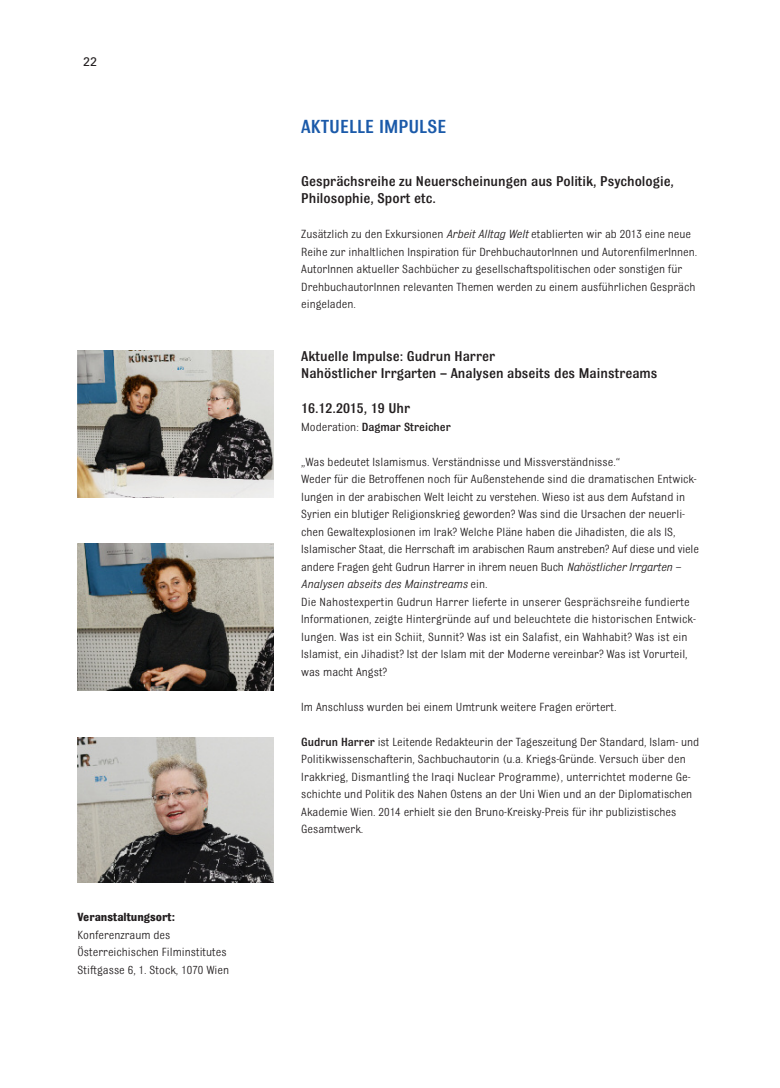
<style>
.page{position:relative;width:780px;height:1088px;background:#fff}
.page>*{position:absolute;margin:0;border:0;box-sizing:border-box;transform-origin:0 0}
.t1{font:500 20px "Bulldog";color:#1b5aa9}
.t2{font:500 15px/17.5px "Bulldog";color:#231f20}
.t3{font:12.5px/17.5px "Bulldog";color:#231f20}
.t4{font:500 12.5px "Bulldog";color:#231f20}
.t5{font:700 12.5px "Bulldog";color:#231f20}
.t6{font:500 12.5px "Univers CE";color:#231f20}
.s1{font-style:italic}
.s2{font-weight:400}
.s3{font-weight:500}
</style>
<div class="page">
<img style="left:78px;top:737px;width:195px;height:146px">
<img style="left:78px;top:544px;width:195px;height:146px">
<img style="left:78px;top:351px;width:195px;height:146px">
<p class="t6" style="left:83px;top:57px;width:15px">22</p>
<p class="t5" style="left:78px;top:909px;width:99px">Veranstaltungsort:</p>
<p class="t3" style="left:78px;top:925px;width:153px">Konferenzraum des<br>Österreichischen Filminstitutes<br>Stiftgasse 6, 1. Stock, 1070 Wien</p>
<h1 class="t1" style="left:301px;top:115px;width:146px">AKTUELLE IMPULSE</h1>
<p class="t2" style="left:301px;top:172px;width:374px">Gesprächsreihe zu Neuerscheinungen aus Politik, Psychologie,<br>Philosophie, Sport etc.</p>
<p class="t3" style="left:301px;top:225px;width:397px">Zusätzlich zu den Exkursionen <span class="s1">Arbeit Alltag Welt</span> etablierten wir ab 2013 eine neue Reihe zur inhaltlichen Inspiration für DrehbuchautorInnen und AutorenfilmerInnen.<br>AutorInnen aktueller Sachbücher zu gesellschaftspolitischen oder sonstigen für DrehbuchautorInnen relevanten Themen werden zu einem ausführlichen Gespräch eingeladen.</p>
<p class="t2" style="left:301px;top:347px;width:358px">Aktuelle Impulse: Gudrun Harrer<br>Nahöstlicher Irrgarten – Analysen abseits des Mainstreams</p>
<p class="t2" style="left:301px;top:399px;width:110px">16.12.2015, 19 Uhr</p>
<p class="t4" style="left:301px;top:419px;width:151px"><span class="s2">Moderation:</span> Dagmar Streicher</p>
<p class="t3" style="left:301px;top:453px;width:399px">„Was bedeutet Islamismus. Verständnisse und Missverständnisse.“<br>Weder für die Betroffenen noch für Außenstehende sind die dramatischen Entwick&shy;lungen in der arabischen Welt leicht zu verstehen. Wieso ist aus dem Aufstand in Syrien ein blutiger Religionskrieg geworden? Was sind die Ursachen der neuerli&shy;chen Gewaltexplosionen im Irak? Welche Pläne haben die Jihadisten, die als IS, Islamischer Staat, die Herrschaft im arabischen Raum anstreben? Auf diese und viele andere Fragen geht Gudrun Harrer in ihrem neuen Buch <span class="s1">Nahöstlicher Irrgarten – Analysen abseits des Mainstreams</span> ein.<br>Die Nahostexpertin Gudrun Harrer lieferte in unserer Gesprächsreihe fundierte Informationen, zeigte Hintergründe auf und beleuchtete die historischen Entwick&shy;lungen. Was ist ein Schiit, Sunnit? Was ist ein Salafist, ein Wahhabit? Was ist ein Islamist, ein Jihadist? Ist der Islam mit der Moderne vereinbar? Was ist Vorurteil, was macht Angst?</p>
<p class="t3" style="left:301px;top:698px;width:317px">Im Anschluss wurden bei einem Umtrunk weitere Fragen erörtert.</p>
<p class="t3" style="left:301px;top:733px;width:399px"><span class="s3">Gudrun Harrer</span> ist Leitende Redakteurin der Tageszeitung Der Standard, Islam- und Politikwissenschafterin, Sachbuchautorin (u.a. Kriegs-Gründe. Versuch über den Irakkrieg, Dismantling the Iraqi Nuclear Programme), unterrichtet moderne Ge&shy;schichte und Politik des Nahen Ostens an der Uni Wien und an der Diplomatischen Akademie Wien. 2014 erhielt sie den Bruno-Kreisky-Preis für ihr publizistisches Gesamtwerk.</p>
</div>
